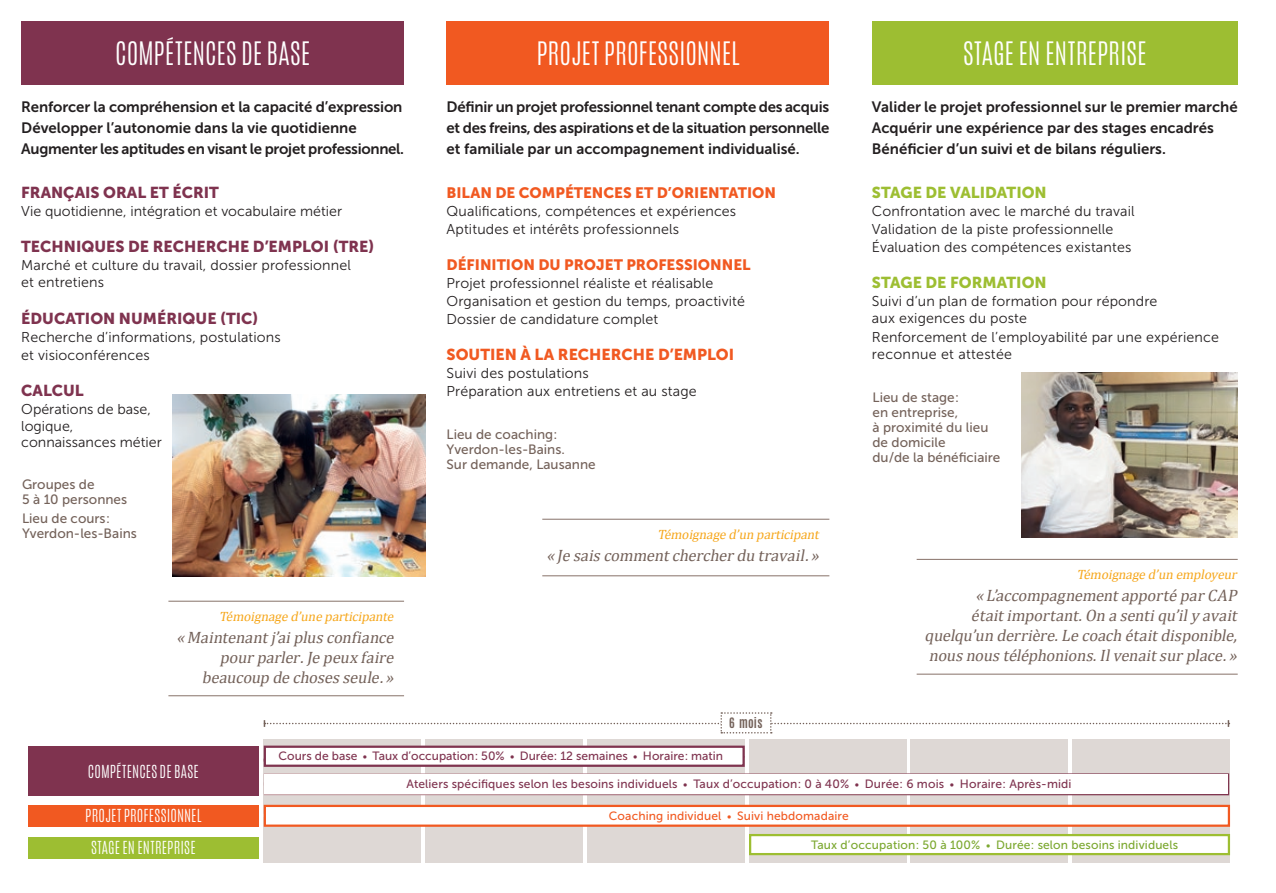
<style>
.page{position:relative;width:1276px;height:893px;background:#fff}
.page>*{position:absolute;margin:0;border:0;box-sizing:border-box;transform-origin:0 0}
.t1{font:300 27px "Antonio";letter-spacing:.005em;color:#fff}
.t2{font:italic 16.5px/19.8px "Cambria";color:#74625a;text-align:right}
.t3{font:15.75px "Museo Sans 900";color:#7f334f}
.t4{font:15.75px "Museo Sans 900";color:#9dbe32}
.t5{font:15.75px "Museo Sans 900";color:#f15921}
.t6{font:15px/21px "Museo Sans 700";color:#231f20}
.t7{font:15px "Museo Sans 900";color:#f15921}
.t8{font:300 15px/31.5px "Antonio";letter-spacing:.015em;color:#fff;text-align:center}
.t9{font:14.25px/18px "Museo Sans 300";letter-spacing:.01em;color:#231f20}
.t10{font:13.5px/15px "Museo Sans 500";color:#74625a}
.t11{font:italic 13.5px "Cambria";color:#f6a71c}
.t12{font:12px "Museo Sans 500";letter-spacing:.01em;color:#7f334f}
.t13{font:12px "Museo Sans 500";letter-spacing:.01em;color:#7ca830}
.t14{font:12px "Museo Sans 500";letter-spacing:.01em;color:#f15921}
.t15{font:700 12px "Antonio";color:#74625a}
.s1{font-size:10.5px}
</style>
<div class="page">
<img style="left:172px;top:394px;width:253px;height:182px">
<img style="left:1021px;top:373px;width:216px;height:165px">
<div style="left:264px;top:739px;width:157px;height:123px;background:#ded8d5"></div>
<div style="left:426px;top:739px;width:157px;height:123px;background:#ded8d5"></div>
<div style="left:587px;top:739px;width:158px;height:123px;background:#ded8d5"></div>
<div style="left:749px;top:739px;width:157px;height:123px;background:#ded8d5"></div>
<div style="left:910px;top:739px;width:158px;height:123px;background:#ded8d5"></div>
<div style="left:1072px;top:739px;width:157px;height:123px;background:#ded8d5"></div>
<div style="left:21px;top:21px;width:383px;height:64px;background:#7f334f"></div>
<div style="left:446px;top:21px;width:383px;height:64px;background:#f15921"></div>
<div style="left:872px;top:21px;width:365px;height:64px;background:#9dbe32"></div>
<hr style="left:542px;top:519px;width:287px;height:1px;background:#877269">
<hr style="left:542px;top:575px;width:287px;height:1px;background:#877269">
<hr style="left:168px;top:601px;width:236px;height:1px;background:#877269">
<hr style="left:168px;top:695px;width:236px;height:1px;background:#877269">
<hr style="left:916px;top:559px;width:321px;height:1px;background:#877269">
<hr style="left:916px;top:674px;width:321px;height:1px;background:#877269">
<div style="left:28px;top:746px;width:231px;height:49px;background:#7f334f"></div>
<div style="left:28px;top:805px;width:231px;height:22px;background:#f15921"></div>
<div style="left:28px;top:837px;width:231px;height:21px;background:#9dbe32"></div>
<svg style="left:1216px;top:834px;width:15px;height:23px"></svg>
<svg style="left:1229px;top:773px;width:1px;height:22px"></svg>
<svg style="left:1215px;top:804px;width:16px;height:23px"></svg>
<div style="left:264px;top:746px;width:481px;height:21px;background:#fff;border:2px solid #7f334f"></div>
<div style="left:749px;top:834px;width:481px;height:21px;background:#fff;border:2px solid #9dbe32"></div>
<div style="left:264px;top:773px;width:965px;height:22px;background:#fff;border:2px solid #fff"></div>
<div style="left:264px;top:805px;width:966px;height:22px;background:#fff;border:2px solid #f15921"></div>
<svg style="left:264px;top:712px;width:965px;height:21px"></svg>
<h1 class="t1" style="left:115px;top:34px;width:196px">COMPÉTENCES DE BASE</h1>
<h1 class="t1" style="left:536px;top:34px;width:205px">PROJET PROFESSIONNEL</h1>
<h1 class="t1" style="left:963px;top:34px;width:185px">STAGE EN ENTREPRISE</h1>
<p class="t6" style="left:21px;top:96px;width:384px">Renforcer la compréhension et la capacité d’expression<br>Développer l’autonomie dans la vie quotidienne<br>Augmenter les aptitudes en visant le projet professionnel.</p>
<p class="t6" style="left:446px;top:96px;width:384px;text-align:justify">Définir un projet professionnel tenant compte des acquis et des freins, des aspirations et de la situation personnelle et familiale par un accompagnement individualisé.</p>
<p class="t6" style="left:872px;top:96px;width:367px">Valider le projet professionnel sur le premier marché<br>Acquérir une expérience par des stages encadrés<br>Bénéficier d’un suivi et de bilans réguliers.</p>
<p class="t3" style="left:21px;top:184px;width:199px">FRANÇAIS ORAL ET ÉCRIT</p>
<p class="t9" style="left:21px;top:202px;width:322px">Vie quotidienne, intégration et vocabulaire métier</p>
<p class="t3" style="left:21px;top:238px;width:354px">TECHNIQUES DE RECHERCHE D’EMPLOI (TRE)</p>
<p class="t9" style="left:21px;top:257px;width:331px;line-height:16.5px">Marché et culture du travail, dossier professionnel et entretiens</p>
<p class="t3" style="left:21px;top:310px;width:239px">ÉDUCATION NUMÉRIQUE (TIC)</p>
<p class="t9" style="left:21px;top:328px;width:261px">Recherche d’informations, postulations et visioconférences</p>
<p class="t3" style="left:21px;top:382px;width:64px">CALCUL</p>
<p class="t9" style="left:21px;top:401px;width:142px;line-height:16.5px">Opérations de base, logique, connaissances métier</p>
<p class="t10" style="left:22px;top:476px;width:107px">Groupes de<br>5 à 10 personnes</p>
<p class="t10" style="left:22px;top:511px;width:116px">Lieu de cours :<br>Yverdon-les-Bains</p>
<p class="t11" style="left:219px;top:608px;width:189px">Témoignaged’uneparticipante</p>
<p class="t2" style="left:176px;top:627px;width:235px">«Maintenantj’aiplusconfiance pourparler.Jepeuxfaire beaucoupdechosesseule.»</p>
<p class="t7" style="left:446px;top:184px;width:331px">BILAN DE COMPÉTENCES ET D’ORIENTATION</p>
<p class="t9" style="left:446px;top:202px;width:291px">Qualifications, compétences et expériences<br>Aptitudes et intérêts professionnels</p>
<p class="t7" style="left:446px;top:256px;width:306px">DÉFINITION DU PROJET PROFESSIONNEL</p>
<p class="t9" style="left:446px;top:274px;width:300px">Projet professionnel réaliste et réalisable<br>Organisation et gestion du temps, proactivité<br>Dossier de candidature complet</p>
<p class="t5" style="left:446px;top:346px;width:289px">SOUTIEN À LA RECHERCHE D’EMPLOI</p>
<p class="t9" style="left:446px;top:364px;width:252px">Suivi des postulations<br>Préparation aux entretiens et au stage</p>
<p class="t10" style="left:446px;top:427px;width:150px">Lieu de coaching :<br>Yverdon-les-Bains.<br>Sur demande, Lausanne</p>
<p class="t11" style="left:657px;top:526px;width:176px">Témoignaged’unparticipant</p>
<p class="t2" style="left:546px;top:545px;width:290px">«Jesaiscommentchercherdutravail.»</p>
<p class="t15" style="left:729px;top:713px;width:35px">6 MOIS</p>
<p class="t4" style="left:872px;top:184px;width:176px">STAGE DE VALIDATION</p>
<p class="t9" style="left:872px;top:202px;width:264px">Confrontation avec le marché du travail<br>Validation de la piste professionnelle<br>Évaluation des compétences existantes</p>
<p class="t4" style="left:872px;top:274px;width:176px">STAGE DE FORMATION</p>
<p class="t9" style="left:872px;top:293px;width:287px;line-height:16.5px">Suivi d’un plan de formation pour répondre aux exigences du poste</p>
<p class="t9" style="left:872px;top:329px;width:348px;line-height:16.5px">Renforcement de l’employabilité par une expérience reconnue et attestée</p>
<p class="t10" style="left:872px;top:390px;width:129px">Lieu de stage :<br>en entreprise,<br>à proximité du lieu de domicile<br>du/de la bénéficiaire</p>
<p class="t11" style="left:1076px;top:567px;width:175px">Témoignaged’unemployeur</p>
<p class="t2" style="left:924px;top:586px;width:330px">«L’accompagnementapportéparCAP étaitimportant.Onasentiqu’ilyavait quelqu’underrière.Lecoachétaitdisponible, nousnoustéléphonions.Ilvenaitsurplace.»</p>
<p class="t8" style="left:88px;top:755px;width:112px">COMPÉTENCES DE BASE</p>
<p class="t8" style="left:85px;top:800px;width:117px">PROJET PROFESSIONNEL<br>STAGE EN ENTREPRISE</p>
<p class="t12" style="left:278px;top:749px;width:446px">Cours de base <span class="s1">•</span> Taux d’occupation : 50% <span class="s1">•</span> Durée : 12 semaines <span class="s1">•</span> Horaire : matin</p>
<p class="t12" style="left:406px;top:777px;width:666px">Ateliers spécifiques selon les besoins individuels <span class="s1">•</span> Taux d’occupation : 0 à 40% <span class="s1">•</span> Durée : 6 mois <span class="s1">•</span> Horaire : Après-midi</p>
<p class="t14" style="left:609px;top:809px;width:241px">Coaching individuel <span class="s1">•</span> Suivi hebdomadaire</p>
<p class="t13" style="left:811px;top:838px;width:368px">Taux d’ occupation : 50 à 100% <span class="s1">•</span> Durée : selon besoins individuels</p>
</div>
